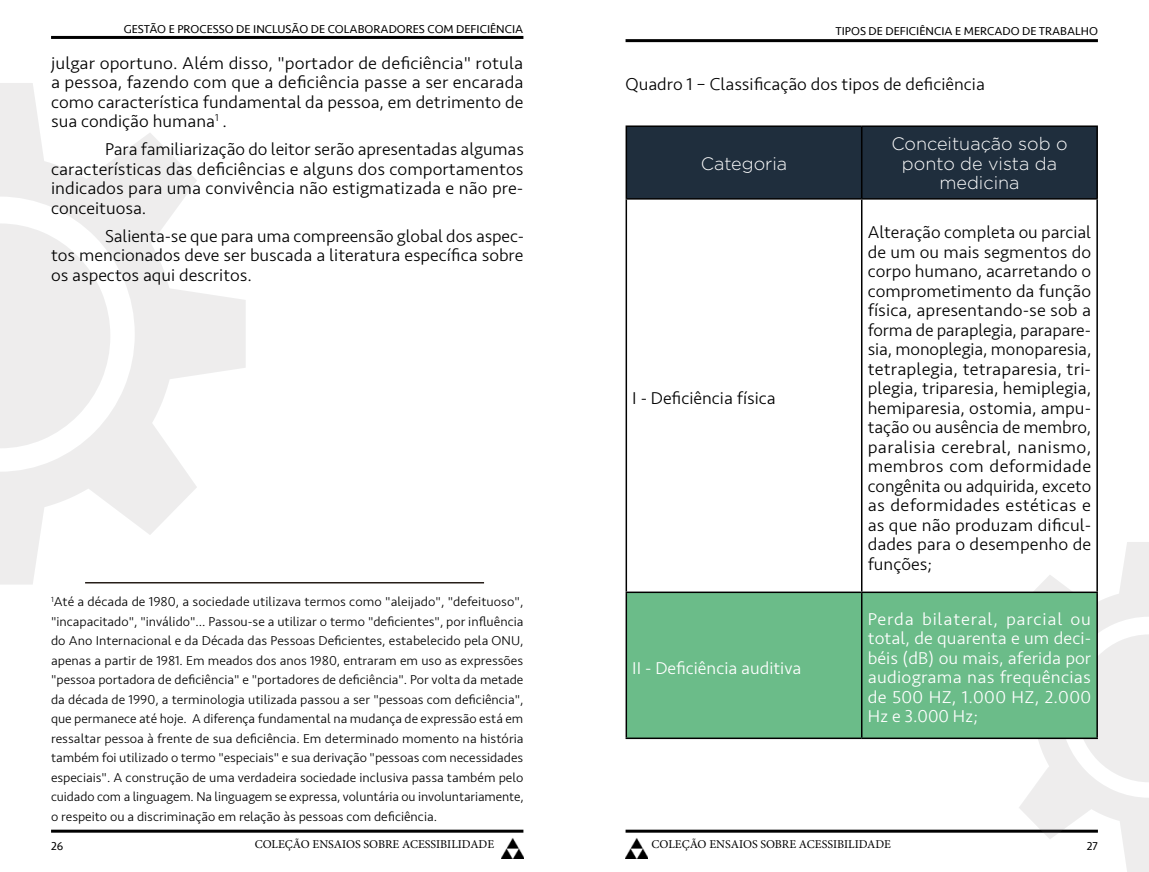
<style>
.page{position:relative;width:1149px;height:872px;background:#fff}
.page>*{position:absolute;margin:0;border:0;box-sizing:border-box;transform-origin:0 0}
.t1{font:300 18px/19.5px "Seravek";color:#000;text-align:justify}
.t2{font:300 18px/19.5px "Seravek";letter-spacing:.01em;color:#fff;text-align:justify}
.t3{font:300 18px/19.5px "Gotham";color:#fff;text-align:center}
.t4{font:300 13.5px/19.5px "Seravek";color:#000;text-align:justify}
.t5{font:12px "Seravek";color:#000}
.t6{font:12px "Minion Pro";color:#000}
</style>
<div class="page">
<hr style="left:51px;top:36px;width:472px;height:3px;background:#000">
<hr style="left:625px;top:39px;width:472px;height:3px;background:#000">
<img style="left:501px;top:838px;width:22px;height:20px">
<hr style="left:51px;top:829px;width:472px;height:3px;background:#000">
<hr style="left:625px;top:829px;width:472px;height:3px;background:#000">
<img style="left:625px;top:838px;width:22px;height:20px">
<svg style="left:0;top:83px;width:246px;height:501px;fill:#eeeded"></svg>
<svg style="left:986px;top:542px;width:162px;height:330px"></svg>
<hr style="left:85px;top:582px;width:399px;height:1px;background:#261e19">
<div style="left:627px;top:127px;width:469px;height:71px;background:#1f2e3d"></div>
<div style="left:627px;top:593px;width:469px;height:144px;background:#6bbc89"></div>
<hr style="left:625px;top:125px;width:236px;height:2px;background:#000">
<hr style="left:625px;top:127px;width:2px;height:71px;background:#000">
<hr style="left:861px;top:125px;width:236px;height:2px;background:#000">
<hr style="left:860px;top:127px;width:2px;height:71px;background:#000">
<hr style="left:1096px;top:127px;width:1px;height:71px;background:#000">
<hr style="left:625px;top:198px;width:236px;height:2px;background:#000">
<hr style="left:625px;top:200px;width:2px;height:391px;background:#000">
<hr style="left:861px;top:198px;width:236px;height:2px;background:#000">
<hr style="left:860px;top:200px;width:2px;height:391px;background:#000">
<hr style="left:1096px;top:200px;width:1px;height:391px;background:#000">
<hr style="left:625px;top:591px;width:236px;height:2px;background:#000">
<hr style="left:625px;top:593px;width:2px;height:144px;background:#000">
<hr style="left:861px;top:591px;width:236px;height:2px;background:#000">
<hr style="left:860px;top:593px;width:2px;height:144px;background:#000">
<hr style="left:1096px;top:593px;width:1px;height:144px;background:#000">
<hr style="left:625px;top:737px;width:236px;height:2px;background:#000">
<hr style="left:861px;top:737px;width:236px;height:2px;background:#000">
<p class="t5" style="left:124px;top:19px;width:401px">GESTÃO E PROCESSO DE INCLUSÃO DE COLABORADORES COM DEFICIÊNCIA</p>
<p class="t1" style="left:51px;top:53px;width:474px">julgar oportuno. Além disso, "portador de deficiência" rotula a pessoa, fazendo com que a deficiência passe a ser encarada como característica fundamental da pessoa, em detrimento de sua condição humana<sup>1</sup> .</p>
<p class="t1" style="left:51px;top:140px;width:474px;text-indent:54px">Para familiarização do leitor serão apresentadas algumas características das deficiências e alguns dos comportamentos indicados para uma convivência não estigmatizada e não pre&shy;conceituosa.</p>
<p class="t1" style="left:51px;top:226px;width:474px;text-indent:54px">Salienta-se que para uma compreensão global dos aspec&shy;tos mencionados deve ser buscada a literatura específica sobre os aspectos aqui descritos.</p>
<p class="t4" style="left:51px;top:592px;width:474px"><sup>1</sup>Até a década de 1980, a sociedade utilizava termos como "aleijado", "defeituoso", "incapacitado", "inválido"... Passou-se a utilizar o termo "deficientes", por influência do Ano Internacional e da Década das Pessoas Deficientes, estabelecido pela ONU, apenas a partir de 1981. Em meados dos anos 1980, entraram em uso as expressões "pessoa portadora de deficiência" e "portadores de deficiência". Por volta da metade da década de 1990, a terminologia utilizada passou a ser "pessoas com deficiência", que permanece até hoje. A diferença fundamental na mudança de expressão está em ressaltar pessoa à frente de sua deficiência. Em determinado momento na história também foi utilizado o termo "especiais" e sua derivação "pessoas com necessidades especiais". A construção de uma verdadeira sociedade inclusiva passa também pelo cuidado com a linguagem. Na linguagem se expressa, voluntária ou involuntariamente, o respeito ou a discriminação em relação às pessoas com deficiência.</p>
<p class="t5" style="left:835px;top:22px;width:264px">TIPOS DE DEFICIÊNCIA E MERCADO DE TRABALHO</p>
<p class="t1" style="left:625px;top:75px;width:361px">Quadro 1 – Classificação dos tipos de deficiência</p>
<p class="t3" style="left:700px;top:153px;width:88px">Categoria</p>
<p class="t1" style="left:632px;top:388px;width:145px">I - Deficiência física</p>
<p class="t2" style="left:632px;top:658px;width:170px">II - Deficiência auditiva</p>
<p class="t3" style="left:891px;top:134px;width:178px">Conceituação sob o ponto de vista da medicina</p>
<p class="t1" style="left:867px;top:223px;width:225px">Alteração completa ou parcial de um ou mais segmentos do corpo humano, acarretando o comprometimento da função física, apresentando-se sob a forma de paraplegia, parapare&shy;sia, monoplegia, monoparesia, tetraplegia, tetraparesia, tri&shy;plegia, triparesia, hemiplegia, hemiparesia, ostomia, ampu&shy;tação ou ausência de membro, paralisia cerebral, nanismo, membros com deformidade congênita ou adquirida, exceto as deformidades estéticas e as que não produzam dificul&shy;dades para o desempenho de funções;</p>
<p class="t2" style="left:867px;top:609px;width:225px">Perda bilateral, parcial ou total, de quarenta e um deci&shy;béis (dB) ou mais, aferida por audiograma nas frequências de 500 HZ, 1.000 HZ, 2.000<br>Hz e 3.000 Hz;</p>
<p class="t5" style="left:51px;top:836px;width:14px">26</p>
<p class="t6" style="left:254px;top:835px;width:241px">COLEÇÃO ENSAIOS SOBRE ACESSIBILIDADE</p>
<p class="t6" style="left:651px;top:835px;width:241px">COLEÇÃO ENSAIOS SOBRE ACESSIBILIDADE</p>
<p class="t5" style="left:1086px;top:836px;width:13px">27</p>
</div>
